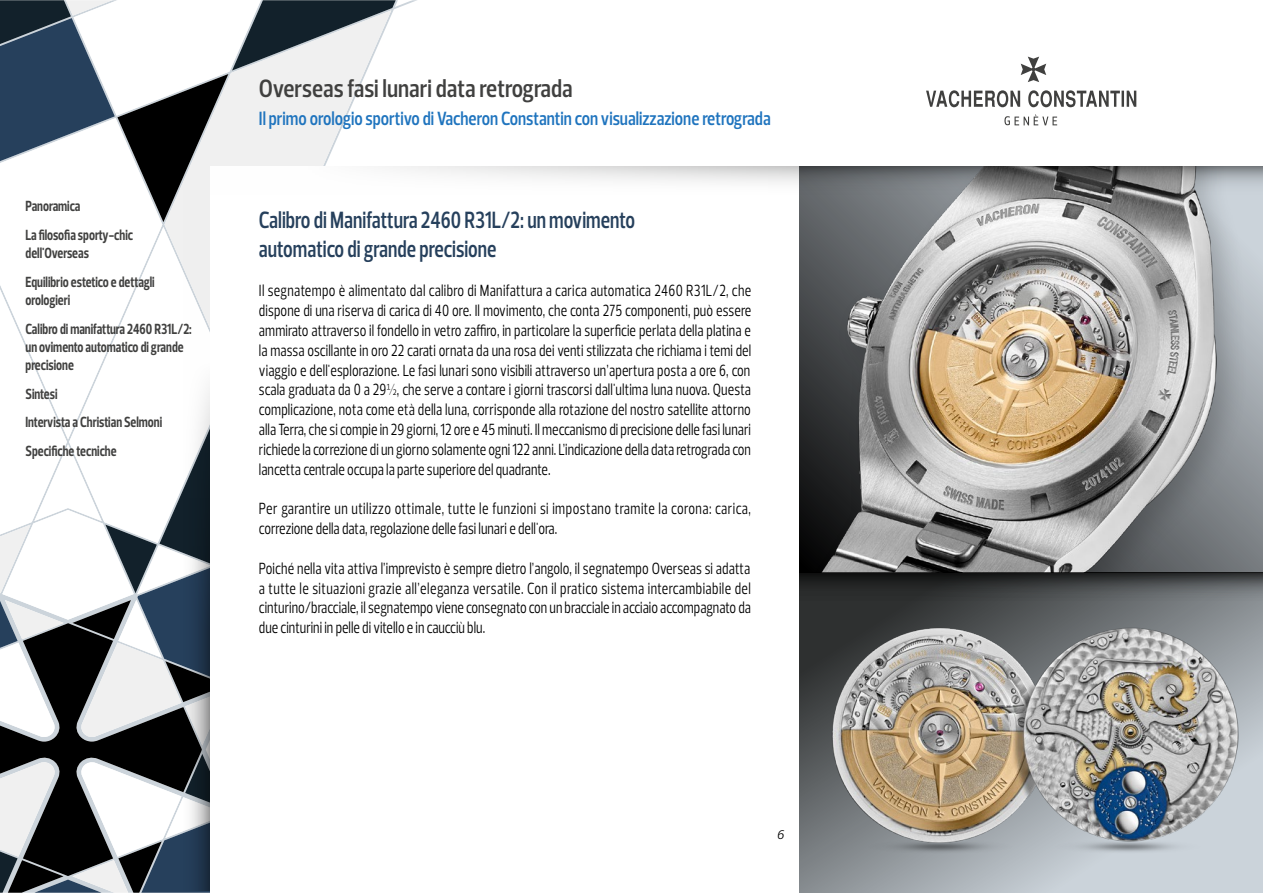
<style>
.page{position:relative;width:1263px;height:893px;background:#fff}
.page>*{position:absolute;margin:0;border:0;box-sizing:border-box;transform-origin:0 0}
.t1{font:600 25.5px "Prelo Condensed";color:#40403f}
.t2{font:600 24px/28.8px "Prelo Condensed";color:#26405c;scale:.9 1}
.t3{font:600 19.5px "Prelo Condensed";color:#1f74be;scale:.96 1}
.t4{font:16.5px/19.8px "Prelo Condensed";color:#000;text-align:justify;scale:.9 1}
.t5{font:700 15px/28.8px "Prelo Condensed";color:#40403f;scale:.9 1}
.t6{font:italic 12.75px "Prelo";color:#000}
</style>
<div class="page">
<svg style="left:0;top:745px;width:163px;height:9px"></svg>
<svg style="left:0;top:754px;width:210px;height:139px"></svg>
<svg style="left:0;top:289px;width:163px;height:456px"></svg>
<svg style="left:0;top:0;width:396px;height:222px"></svg>
<svg style="left:926px;top:57px;width:210px;height:68px"></svg>
<svg style="left:163px;top:190px;width:47px;height:701px"></svg>
<div style="left:210px;top:166px;width:1052px;height:727px;background:#fff"></div>
<svg style="left:385px;top:166px;width:414px;height:17px"></svg>
<img style="left:799px;top:214px;width:464px;height:359px">
<svg style="left:799px;top:166px;width:464px;height:48px;background:#828486"></svg>
<svg style="left:799px;top:573px;width:464px;height:48px;background:#3c3e3f"></svg>
<img style="left:799px;top:602px;width:463px;height:291px">
<p class="t5" style="left:26px;top:192px;width:121px">Panoramica<br>La filosofia sporty-chic</p>
<p class="t5" style="left:26px;top:239px;width:145px">dell'Overseas<br>Equilibrio estetico e dettagli</p>
<p class="t5" style="left:26px;top:286px;width:186px">orologieri<br>Calibro di manifattura 2460 R31L/2:</p>
<p class="t5" style="left:26px;top:338px;width:177px;line-height:18px">un ovimento automatico di grande precisione</p>
<p class="t5" style="left:26px;top:379px;width:153px">Sintesi<br>Intervista a Christian Selmoni<br>Specifiche tecniche</p>
<h1 class="t1" style="left:259px;top:72px;width:315px">Overseas fasi lunari data retrograda</h1>
<p class="t3" style="left:259px;top:107px;width:535px">Il primo orologio sportivo di Vacheron Constantin con visualizzazione retrograda</p>
<p class="t2" style="left:259px;top:206px;width:419px">Calibro di Manifattura 2460 R31L/2: un movimento automatico di grande precisione</p>
<p class="t4" style="left:259px;top:281px;width:549px">Il segnatempo è alimentato dal calibro di Manifattura a carica automatica 2460 R31L/2, che dispone di una riserva di carica di 40 ore. Il movimento, che conta 275 componenti, può essere ammirato attraverso il fondello in vetro zaffiro, in particolare la superficie perlata della platina e la massa oscillante in oro 22 carati ornata da una rosa dei venti stilizzata che richiama i temi del viaggio e dell'esplorazione. Le fasi lunari sono visibili attraverso un’apertura posta a ore 6, con scala graduata da 0 a 29½, che serve a contare i giorni trascorsi dall'ultima luna nuova. Questa complicazione, nota come età della luna, corrisponde alla rotazione del nostro satellite attorno alla Terra, che si compie in 29 giorni, 12 ore e 45 minuti. Il meccanismo di precisione delle fasi lunari richiede la correzione di un giorno solamente ogni 122 anni. L’indicazione della data retrograda con lancetta centrale occupa la parte superiore del quadrante.</p>
<p class="t4" style="left:259px;top:499px;width:548px">Per garantire un utilizzo ottimale, tutte le funzioni si impostano tramite la corona: carica, correzione della data, regolazione delle fasi lunari e dell'ora.</p>
<p class="t4" style="left:259px;top:558px;width:548px">Poiché nella vita attiva l’imprevisto è sempre dietro l’angolo, il segnatempo Overseas si adatta a tutte le situazioni grazie all’eleganza versatile. Con il pratico sistema intercambiabile del cinturino/bracciale, il segnatempo viene consegnato con un bracciale in acciaio accompagnato da due cinturini in pelle di vitello e in caucciù blu.</p>
<p class="t6" style="left:777px;top:826px;width:9px">6</p>
</div>
